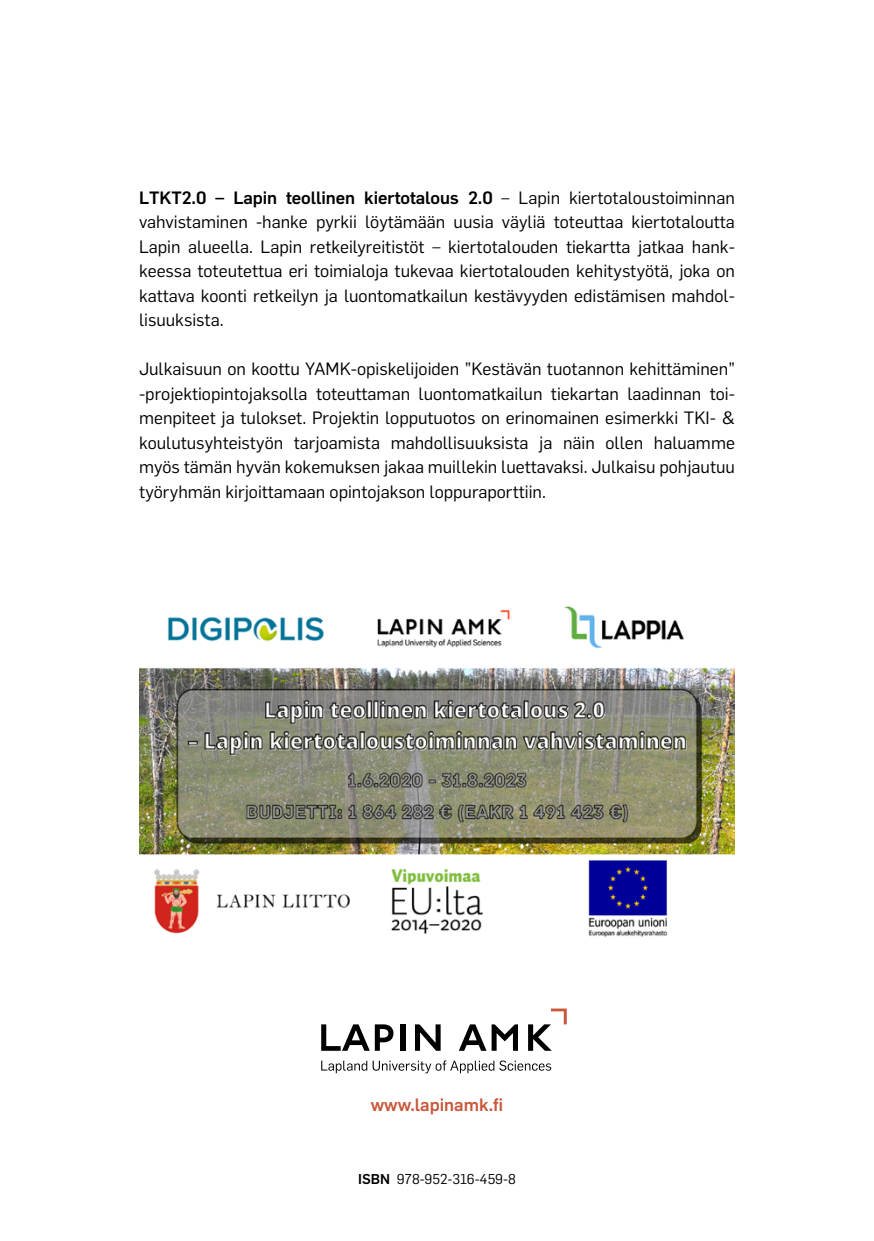
<style>
.page{position:relative;width:874px;height:1241px;background:#fff}
.page>*{position:absolute;margin:0;border:0;box-sizing:border-box;transform-origin:0 0}
.Takatekstit{font:17.5px/24.5px "Flama";color:#000;text-align:justify}
.t1{font:500 17.5px "Flama";color:#c95739}
.t2{font:14px "Flama";letter-spacing:-.005em;color:#000}
.s1{font-weight:500}
</style>
<div class="page">
<svg style="left:321px;top:1024px;width:72px;height:26px"></svg>
<div style="left:400px;top:1024px;width:5px;height:26px;background:#000"></div>
<svg style="left:415px;top:1024px;width:25px;height:26px"></svg>
<svg style="left:459px;top:1024px;width:58px;height:26px"></svg>
<svg style="left:321px;top:1060px;width:230px;height:13px"></svg>
<svg style="left:528px;top:1008px;width:38px;height:42px"></svg>
<img style="left:139px;top:606px;width:595px;height:331px">
<p class="Takatekstit" style="left:139px;top:184px;width:597px"><span class="s1">LTKT2.0 – Lapin teollinen kiertotalous 2.0</span> – Lapin kiertotaloustoiminnan vahvistaminen -hanke pyrkii löytämään uusia väyliä toteuttaa kiertotaloutta Lapin alueella. Lapin retkeilyreitistöt – kiertotalouden tiekartta jatkaa hank&shy;keessa toteutettua eri toimialoja tukevaa kiertotalouden kehitystyötä, joka on kattava koonti retkeilyn ja luontomatkailun kestävyyden edistämisen mahdol&shy;lisuuksista.</p>
<p class="Takatekstit" style="left:139px;top:356px;width:597px">Julkaisuun on koottu YAMK-opiskelijoiden ”Kestävän tuotannon kehittäminen” -projektiopintojaksolla toteuttaman luontomatkailun tiekartan laadinnan toi&shy;menpiteet ja tulokset. Projektin lopputuotos on erinomainen esimerkki TKI- &amp; koulutusyhteistyön tarjoamista mahdollisuuksista ja näin ollen haluamme myös tämän hyvän kokemuksen jakaa muillekin luettavaksi. Julkaisu pohjautuu työryhmän kirjoittamaan opintojakson loppuraporttiin.</p>
<p class="t1" style="left:370px;top:1091px;width:134px">www.lapinamk.fi</p>
<p class="t2" style="left:358px;top:1169px;width:159px"><span class="s1">ISBN</span> 978-952-316-459-8</p>
</div>
